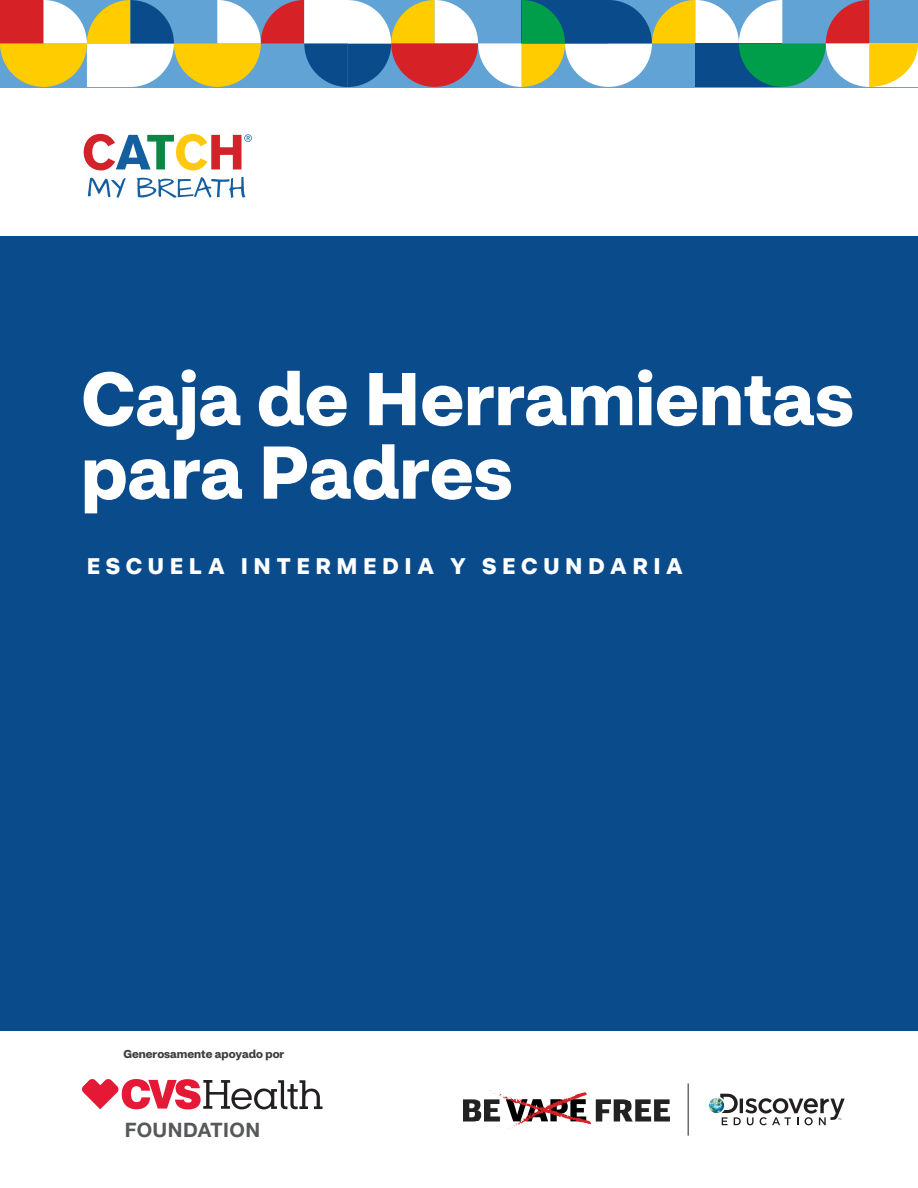
<style>
.page{position:relative;width:918px;height:1188px;background:#fff}
.page>*{position:absolute;margin:0;border:0;box-sizing:border-box;transform-origin:0 0}
.t1{font:700 73.5px/73.5px "CVS Health Sans";color:#fff}
.t2{font:700 22.5px "CVS Health Sans";letter-spacing:.25em;color:#fff}
.t3{font:700 19.95px "Helvetica Neue";letter-spacing:.025em;color:#57585a}
.Body{font:700 11.4px "CVS Health Sans";color:#3e3e3f}
</style>
<div class="page">
<div style="left:0;top:236px;width:918px;height:795px;background:#0a4b8c"></div>
<img style="left:709px;top:1098px;width:15px;height:15px;border-radius:8px">
<svg style="left:720px;top:1094px;width:125px;height:31px"></svg>
<hr style="left:688px;top:1083px;width:1px;height:53px;background:#231f20">
<svg style="left:88px;top:178px;width:38px;height:20px"></svg>
<svg style="left:137px;top:177px;width:108px;height:21px"></svg>
<svg style="left:84px;top:134px;width:168px;height:36px"></svg>
<img style="left:463px;top:1099px;width:206px;height:23px">
<svg style="left:486px;top:1090px;width:106px;height:39px"></svg>
<svg style="left:82px;top:1079px;width:241px;height:30px"></svg>
<svg style="left:0;top:0;width:918px;height:87px"></svg>
<p class="t1" style="left:81px;top:363px;width:774px">Caja de Herramientas para Padres</p>
<p class="t2" style="left:87px;top:552px;width:598px">ESCUELA INTERMEDIA Y SECUNDARIA</p>
<p class="Body" style="left:123px;top:1047px;width:162px">Generosamente apoyado por</p>
<p class="t3" style="left:125px;top:1114px;width:137px">FOUNDATION</p>
</div>
